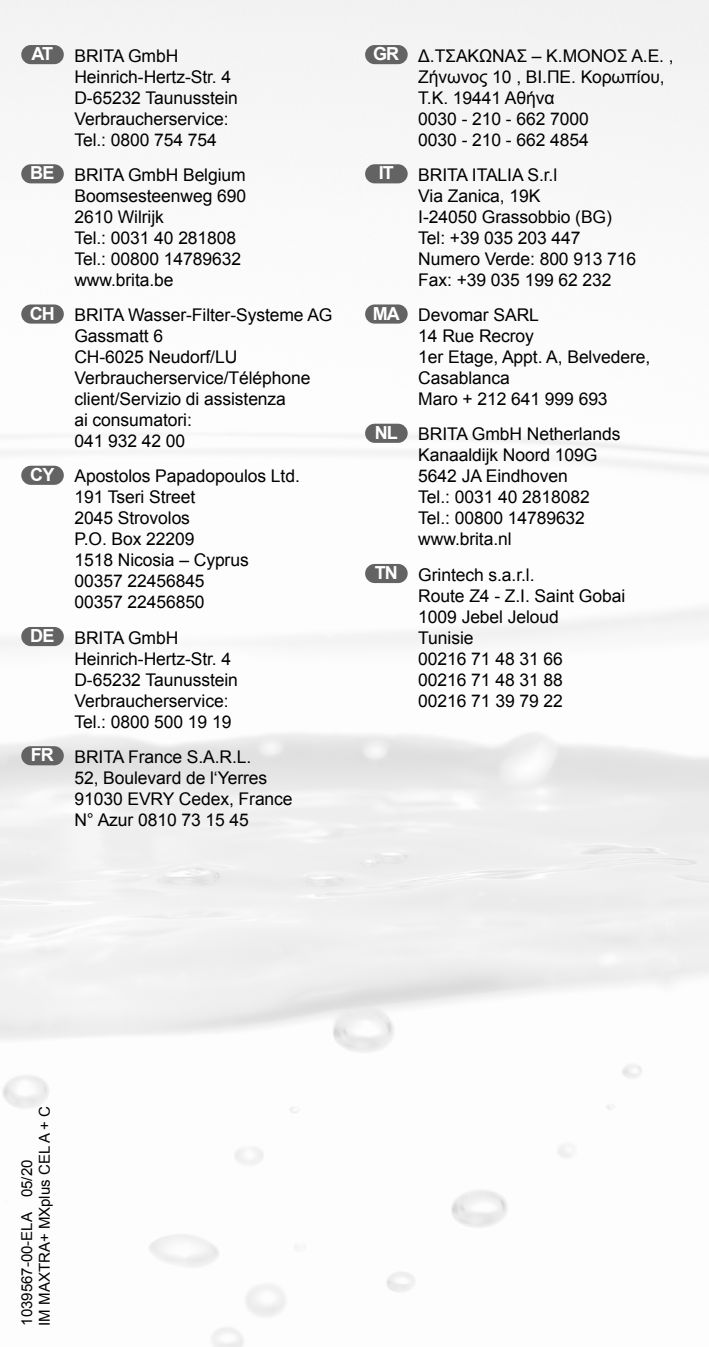
<style>
.page{position:relative;width:709px;height:1347px;background:#fff}
.page>*{position:absolute;margin:0;border:0;box-sizing:border-box;transform-origin:0 0}
.t1{font:700 18px "Arial";color:#fff}
.t2{font:17.5px/21px "Arial";letter-spacing:-.005em;color:#000}
.t3{font:15px/17.5px "Arial";color:#000}
.s1{font-weight:700;font-size:18px;color:#fff}
</style>
<div class="page">
<div style="left:21px;top:45px;width:43px;height:19px;background:#636363;border-radius:10px"></div>
<div style="left:21px;top:164px;width:43px;height:19px;background:#636363;border-radius:10px"></div>
<div style="left:21px;top:304px;width:43px;height:20px;background:#636363;border-radius:10px"></div>
<div style="left:21px;top:466px;width:43px;height:19px;background:#636363;border-radius:10px"></div>
<div style="left:21px;top:627px;width:43px;height:19px;background:#636363;border-radius:10px"></div>
<div style="left:21px;top:746px;width:43px;height:19px;background:#636363;border-radius:10px"></div>
<div style="left:365px;top:45px;width:42px;height:19px;background:#636363;border-radius:10px"></div>
<div style="left:365px;top:164px;width:42px;height:19px;background:#636363;border-radius:10px"></div>
<div style="left:365px;top:304px;width:42px;height:20px;background:#636363;border-radius:10px"></div>
<div style="left:365px;top:424px;width:42px;height:19px;background:#636363;border-radius:10px"></div>
<div style="left:365px;top:564px;width:42px;height:19px;background:#636363;border-radius:10px"></div>
<p class="t2" style="left:74px;top:45px;width:165px;text-indent:-43px"><span class="s1">AT</span> BRITA GmbH<br>Heinrich-Hertz-Str. 4<br>D-65232 Taunusstein<br>Verbraucherservice:<br>Tel.: 0800 754 754</p>
<p class="t2" style="left:74px;top:164px;width:173px;text-indent:-44px"><span class="s1">BE</span> BRITA GmbH Belgium<br>Boomsesteenweg 690<br>2610 Wilrijk<br>Tel.: 0031 40 281808<br>Tel.: 00800 14789632 www.brita.be</p>
<p class="t2" style="left:74px;top:305px;width:260px;text-indent:-45px"><span class="s1">CH</span> BRITA Wasser-Filter-Systeme AG<br>Gassmatt 6<br>CH-6025 Neudorf/LU<br>Verbraucherservice/Téléphone client/Servizio di assistenza<br>ai consumatori:<br>041 932 42 00</p>
<p class="t2" style="left:74px;top:466px;width:227px;text-indent:-44px"><span class="s1">CY</span> Apostolos Papadopoulos Ltd.<br>191 Tseri Street<br>2045 Strovolos<br>P.O. Box 22209<br>1518 Nicosia – Cyprus<br>00357 22456845<br>00357 22456850</p>
<p class="t2" style="left:74px;top:627px;width:165px;text-indent:-44px"><span class="s1">DE</span> BRITA GmbH<br>Heinrich-Hertz-Str. 4<br>D-65232 Taunusstein<br>Verbraucherservice:<br>Tel.: 0800 500 19 19</p>
<p class="t2" style="left:74px;top:746px;width:220px;text-indent:-44px"><span class="s1">FR</span> BRITA France S.A.R.L.<br>52, Boulevard de l‘Yerres<br>91030 EVRY Cedex, France<br>N° Azur 0810 73 15 45</p>
<p class="t2" style="left:418px;top:45px;width:257px;text-indent:-45px"><span class="s1">GR</span> Δ.ΤΣΑΚΩΝΑΣ – Κ.ΜΟΝΟΣ Α.Ε. ,<br>Ζήνωνος 10 , ΒΙ.ΠΕ. Κορωπίου,<br>Τ.Κ. 19441 Αθήνα<br>0030 - 210 - 662 7000<br>0030 - 210 - 662 4854</p>
<p class="t1" style="left:379px;top:161px;width:17px">IT</p>
<p class="t2" style="left:418px;top:164px;width:219px">BRITA ITALIA S.r.l<br>Via Zanica, 19K<br>I-24050 Grassobbio (BG)<br>Tel: +39 035 203 447<br>Numero Verde: 800 913 716<br>Fax: +39 035 199 62 232</p>
<p class="t2" style="left:418px;top:305px;width:233px;text-indent:-46px"><span class="s1">MA</span> Devomar SARL<br>14 Rue Recroy<br>1er Etage, Appt. A, Belvedere,<br>Casablanca<br>Maro + 212 641 999 693</p>
<p class="t2" style="left:418px;top:424px;width:204px;text-indent:-44px"><span class="s1">NL</span> BRITA GmbH Netherlands<br>Kanaaldijk Noord 109G<br>5642 JA Eindhoven<br>Tel.: 0031 40 2818082<br>Tel.: 00800 14789632 www.brita.nl</p>
<p class="t2" style="left:418px;top:564px;width:208px;text-indent:-44px"><span class="s1">TN</span> Grintech s.a.r.l.<br>Route Z4 - Z.I. Saint Gobai<br>1009 Jebel Jeloud<br>Tunisie<br>00216 71 48 31 66<br>00216 71 48 31 88<br>00216 71 39 79 22</p>
<p class="t3" style="left:18px;top:1325px;width:221px;rotate:-90deg">1039567-00-ELA 05/20<br>IM MAXTRA+ MXplus CEL A + C</p>
</div>
